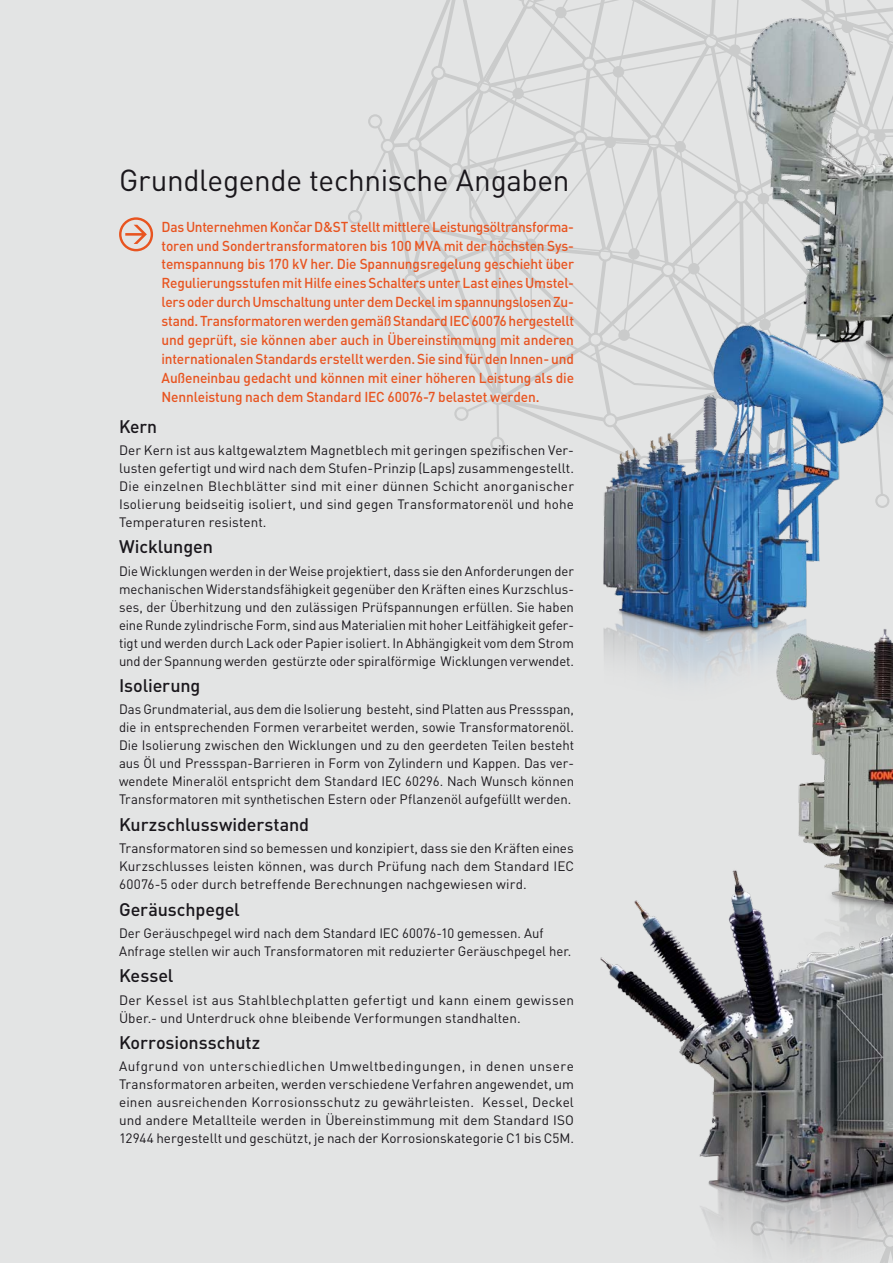
<style>
.page{position:relative;width:893px;height:1263px;background:#e3e4e4}
.page>*{position:absolute;margin:0;border:0;box-sizing:border-box;transform-origin:0 0}
.t1{font:30px "DIN";letter-spacing:-.01em;color:#1a171c}
.t2{font:500 18px "DIN";letter-spacing:-.005em;color:#1a171c}
.t3{font:500 14.25px/18.9px "DIN";letter-spacing:-.01em;color:#e85420;text-align:justify;scale:.96 1}
.t4{font:13.5px/18px "DIN";letter-spacing:.005em;color:#1a171c;text-align:justify}
</style>
<div class="page">
<svg style="left:348px;top:114px;width:33px;height:110px"></svg>
<svg style="left:381px;top:0;width:493px;height:451px"></svg>
<svg style="left:119px;top:217px;width:34px;height:34px"></svg>
<img style="left:798px;top:640px;width:95px;height:226px">
<img style="left:724px;top:6px;width:169px;height:409px">
<img style="left:578px;top:320px;width:313px;height:399px">
<img style="left:600px;top:866px;width:293px;height:397px">
<h1 class="t1" style="left:119px;top:162px;width:452px">Grundlegende technische Angaben</h1>
<p class="t3" style="left:162px;top:217px;width:431px">Das Unternehmen Končar D&amp;ST stellt mittlere Leistungsöltransforma&shy;toren und Sondertransformatoren bis 100 MVA mit der höchsten Sys&shy;temspannung bis 170 kV her. Die Spannungsregelung geschieht über Regulierungsstufen mit Hilfe eines Schalters unter Last eines Umstel&shy;lers oder durch Umschaltung unter dem Deckel im spannungslosen Zu&shy;stand. Transformatoren werden gemäß Standard IEC 60076 hergestellt und geprüft, sie können aber auch in Übereinstimmung mit anderen internationalen Standards erstellt werden. Sie sind für den Innen- und Außeneinbau gedacht und können mit einer höheren Leistung als die Nennleistung nach dem Standard IEC 60076-7 belastet werden.</p>
<h2 class="t2" style="left:119px;top:414px;width:39px">Kern</h2>
<p class="t4" style="left:119px;top:441px;width:456px">Der Kern ist aus kaltgewalztem Magnetblech mit geringen spezifischen Ver&shy;lusten gefertigt und wird nach dem Stufen-Prinzip (Laps) zusammengestellt.<br>Die einzelnen Blechblätter sind mit einer dünnen Schicht anorganischer Isolierung beidseitig isoliert, und sind gegen Transformatorenöl und hohe Temperaturen resistent.</p>
<h2 class="t2" style="left:119px;top:535px;width:95px">Wicklungen</h2>
<p class="t4" style="left:119px;top:561px;width:456px">Die Wicklungen werden in der Weise projektiert, dass sie den Anforderungen der mechanischen Widerstandsfähigkeit gegenüber den Kräften eines Kurzschlus&shy;ses, der Überhitzung und den zulässigen Prüfspannungen erfüllen. Sie haben eine Runde zylindrische Form, sind aus Materialien mit hoher Leitfähigkeit gefer&shy;tigt und werden durch Lack oder Papier isoliert. In Abhängigkeit vom dem Strom und der Spannung werden gestürzte oder spiralförmige Wicklungen verwendet.</p>
<h2 class="t2" style="left:119px;top:674px;width:83px">Isolierung</h2>
<p class="t4" style="left:119px;top:700px;width:456px">Das Grundmaterial, aus dem die Isolierung besteht, sind Platten aus Pressspan, die in entsprechenden Formen verarbeitet werden, sowie Transformatorenöl.<br>Die Isolierung zwischen den Wicklungen und zu den geerdeten Teilen besteht aus Öl und Pressspan-Barrieren in Form von Zylindern und Kappen. Das ver&shy;wendete Mineralöl entspricht dem Standard IEC 60296. Nach Wunsch können Transformatoren mit synthetischen Estern oder Pflanzenöl aufgefüllt werden.</p>
<h2 class="t2" style="left:119px;top:813px;width:192px">Kurzschlusswiderstand</h2>
<p class="t4" style="left:119px;top:839px;width:456px">Transformatoren sind so bemessen und konzipiert, dass sie den Kräften eines Kurzschlusses leisten können, was durch Prüfung nach dem Standard IEC 60076-5 oder durch betreffende Berechnungen nachgewiesen wird.</p>
<h2 class="t2" style="left:119px;top:897px;width:122px">Geräuschpegel</h2>
<p class="t4" style="left:119px;top:924px;width:454px">Der Geräuschpegel wird nach dem Standard IEC 60076-10 gemessen. Auf<br>Anfrage stellen wir auch Transformatoren mit reduzierter Geräuschpegel her.</p>
<h2 class="t2" style="left:119px;top:964px;width:56px">Kessel</h2>
<p class="t4" style="left:119px;top:990px;width:456px">Der Kessel ist aus Stahlblechplatten gefertigt und kann einem gewissen<br>Über.- und Unterdruck ohne bleibende Verformungen standhalten.</p>
<h2 class="t2" style="left:119px;top:1031px;width:143px">Korrosionsschutz</h2>
<p class="t4" style="left:119px;top:1057px;width:457px">Aufgrund von unterschiedlichen Umweltbedingungen, in denen unsere Transformatoren arbeiten, werden verschiedene Verfahren angewendet, um einen ausreichenden Korrosionsschutz zu gewährleisten. Kessel, Deckel und andere Metallteile werden in Übereinstimmung mit dem Standard ISO 12944 hergestellt und geschützt, je nach der Korrosionskategorie C1 bis C5M.</p>
</div>
